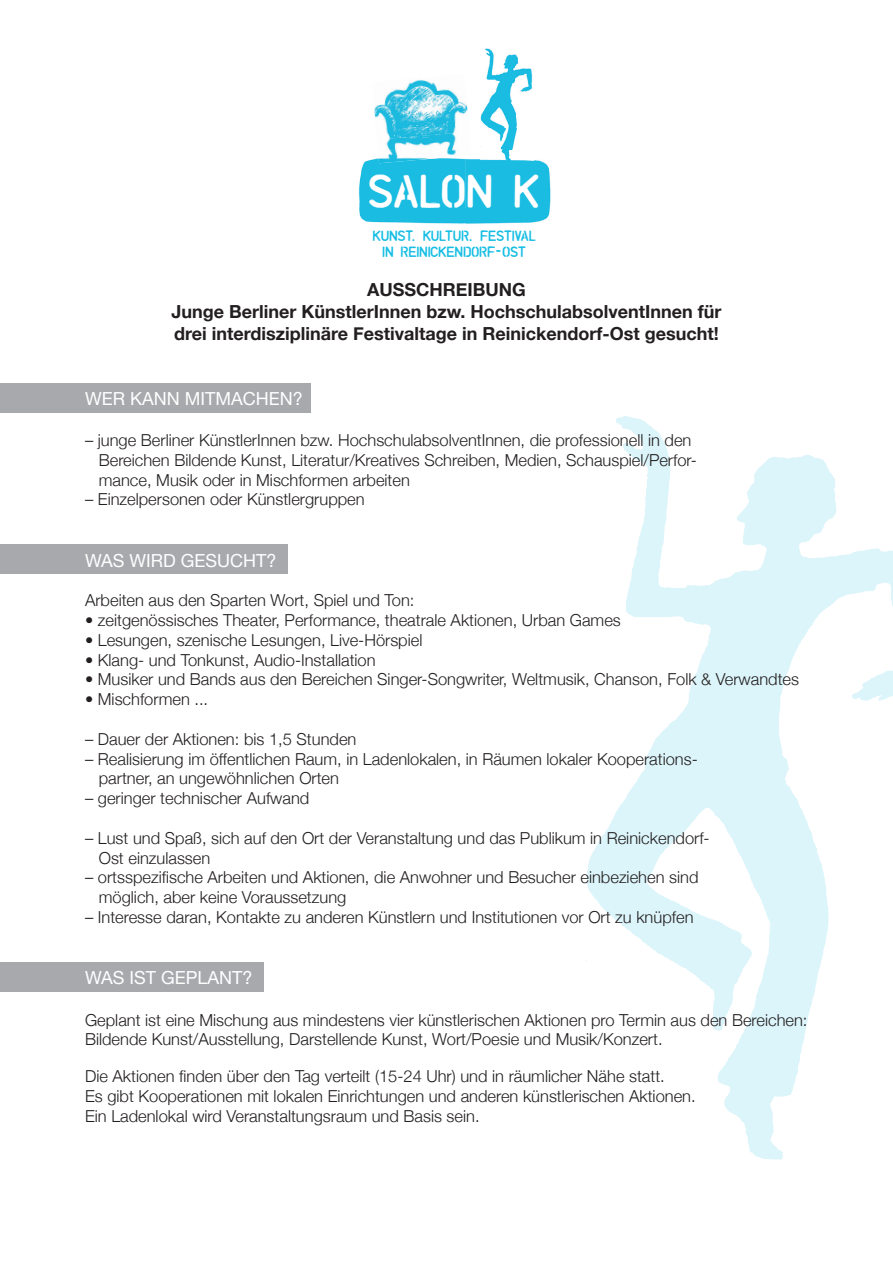
<style>
.page{position:relative;width:893px;height:1263px;background:#fff}
.page>*{position:absolute;margin:0;border:0;box-sizing:border-box;transform-origin:0 0}
.t1{font:42.15px "UNCONFORMROUND";letter-spacing:.04em;color:#fff}
.t2{font:700 18px/21.6px "Helvetica Neue";color:#231f20;text-align:center}
.t3{font:18px "Helvetica Neue";color:#fff}
.t4{font:300 16.5px/19.8px "Helvetica Neue";color:#231f20}
.t5{font:13.2px/15.8px "UNCONFORMROUND";letter-spacing:.045em;color:#17bee4;text-align:center}
.s1{font-family:"Boston Traffic"}
.s2{font-weight:200}
</style>
<div class="page">
<img style="left:583px;top:416px;width:310px;height:744px">
<div style="left:0;top:962px;width:264px;height:30px;background:#a8a9ad"></div>
<div style="left:0;top:544px;width:288px;height:30px;background:#a8a9ad"></div>
<div style="left:0;top:383px;width:310px;height:30px;background:#a8a9ad"></div>
<img style="left:480px;top:48px;width:53px;height:103px">
<img style="left:374px;top:79px;width:94px;height:53px">
<img style="left:386px;top:132px;width:70px;height:19px">
<img style="left:359px;top:151px;width:192px;height:73px">
<h1 class="t1" style="left:370px;top:169px;width:171px">SALON K</h1>
<p class="t5" style="left:373px;top:228px;width:164px">KUNST<span class="s1">.</span> KULTUR<span class="s1">.</span> FESTIVAL<br>IN REINICKENDORF<span class="s1">-</span>OST</p>
<p class="t2" style="left:171px;top:279px;width:552px">AUSSCHREIBUNG<br>Junge Berliner KünstlerInnen bzw. HochschulabsolventInnen für drei interdisziplinäre Festivaltage in Reinickendorf-Ost gesucht!</p>
<p class="t3" style="left:85px;top:387px;width:219px">WER KANN MITMACHEN?</p>
<p class="t4" style="left:99px;top:430px;width:600px;text-indent:-14px">– junge Berliner KünstlerInnen bzw. HochschulabsolventInnen, die professionell in den<br>Bereichen Bildende Kunst, Literatur/Kreatives Schreiben, Medien, Schauspiel/Perfor&shy;mance, Musik oder in Mischformen arbeiten</p>
<p class="t4" style="left:85px;top:489px;width:281px">– Einzelpersonen oder Künstlergruppen</p>
<p class="t3" style="left:85px;top:549px;width:193px">WAS WIRD GESUCHT?</p>
<p class="t4" style="left:85px;top:590px;width:331px">Arbeiten aus den Sparten Wort, Spiel und Ton:</p>
<p class="t4" style="left:85px;top:610px;width:537px"><span class="s2">•</span> zeitgenössisches Theater, Performance, theatrale Aktionen, Urban Games</p>
<p class="t4" style="left:85px;top:630px;width:339px"><span class="s2">•</span> Lesungen, szenische Lesungen, Live-Hörspiel</p>
<p class="t4" style="left:85px;top:649px;width:292px"><span class="s2">•</span> Klang- und Tonkunst, Audio-Installation</p>
<p class="t4" style="left:85px;top:669px;width:715px"><span class="s2">•</span> Musiker und Bands aus den Bereichen Singer-Songwriter, Weltmusik, Chanson, Folk &amp; Verwandtes</p>
<p class="t4" style="left:85px;top:689px;width:125px"><span class="s2">•</span> Mischformen ...</p>
<p class="t4" style="left:85px;top:729px;width:273px">– Dauer der Aktionen: bis 1,5 Stunden</p>
<p class="t4" style="left:99px;top:748px;width:601px;text-indent:-14px">– Realisierung im öffentlichen Raum, in Ladenlokalen, in Räumen lokaler Kooperations&shy;partner, an ungewöhnlichen Orten</p>
<p class="t4" style="left:85px;top:788px;width:226px">– geringer technischer Aufwand</p>
<p class="t4" style="left:99px;top:828px;width:612px;text-indent:-14px">– Lust und Spaß, sich auf den Ort der Veranstaltung und das Publikum in Reinickendorf-<br>Ost einzulassen</p>
<p class="t4" style="left:99px;top:867px;width:601px;text-indent:-14px">– ortsspezifische Arbeiten und Aktionen, die Anwohner und Besucher einbeziehen sind möglich, aber keine Voraussetzung</p>
<p class="t4" style="left:85px;top:907px;width:610px">– Interesse daran, Kontakte zu anderen Künstlern und Institutionen vor Ort zu knüpfen</p>
<p class="t3" style="left:85px;top:967px;width:169px">WAS IST GEPLANT?</p>
<p class="t4" style="left:85px;top:1009px;width:724px">Geplant ist eine Mischung aus mindestens vier künstlerischen Aktionen pro Termin aus den Bereichen:<br>Bildende Kunst/Ausstellung, Darstellende Kunst, Wort/Poesie und Musik/Konzert.</p>
<p class="t4" style="left:85px;top:1066px;width:612px">Die Aktionen finden über den Tag verteilt (15-24 Uhr) und in räumlicher Nähe statt.<br>Es gibt Kooperationen mit lokalen Einrichtungen und anderen künstlerischen Aktionen.<br>Ein Ladenlokal wird Veranstaltungsraum und Basis sein.</p>
</div>
